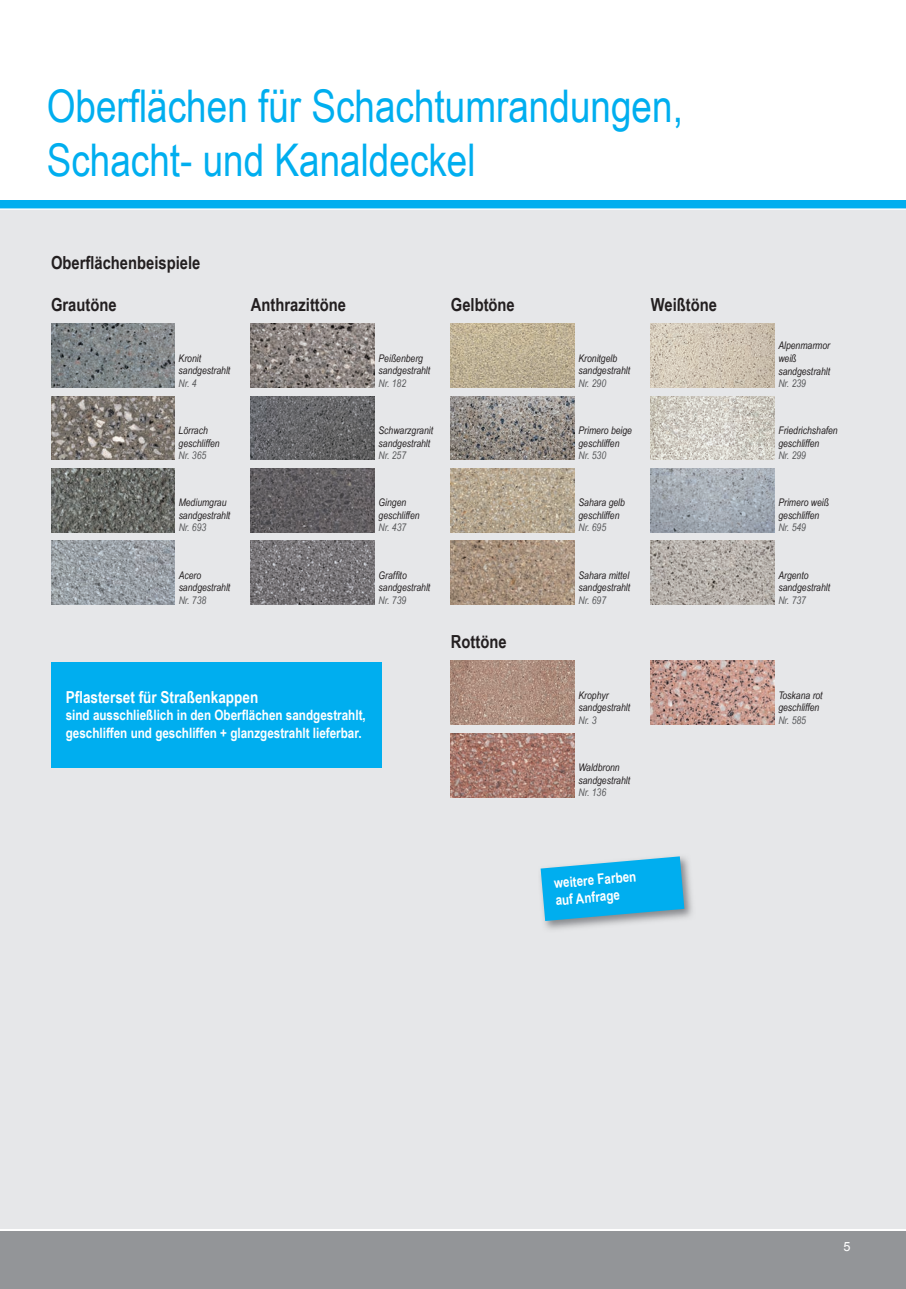
<style>
.page{position:relative;width:906px;height:1289px;background:#fff}
.page>*{position:absolute;margin:0;border:0;box-sizing:border-box;transform-origin:0 0}
.t1{font:45px/54px "Arial Narrow";color:#00aeef}
.t2{font:700 18px "Arial Narrow";color:#231f20}
.t3{font:700 16.5px "Arial Narrow";color:#fff}
.t4{font:700 14.25px/17.1px "Arial Narrow";color:#fff}
.t5{font:12.75px "Arial";color:#fff}
.t6{font:italic 10.5px/12.6px "Arial Narrow";color:#231f20}
.t7{font:italic 10.5px "Arial Narrow";color:#57585a}
</style>
<div class="page">
<div style="left:0;top:206px;width:906px;height:1024px;background:#e6e7e9"></div>
<img style="left:51px;top:324px;width:123px;height:63px">
<img style="left:251px;top:324px;width:123px;height:63px">
<img style="left:451px;top:324px;width:123px;height:63px">
<img style="left:451px;top:661px;width:123px;height:63px">
<img style="left:651px;top:324px;width:123px;height:63px">
<img style="left:651px;top:661px;width:123px;height:63px">
<img style="left:51px;top:396px;width:123px;height:64px">
<img style="left:251px;top:396px;width:123px;height:64px">
<img style="left:451px;top:396px;width:123px;height:64px">
<img style="left:451px;top:733px;width:123px;height:64px">
<img style="left:651px;top:396px;width:123px;height:64px">
<img style="left:51px;top:468px;width:123px;height:64px">
<img style="left:251px;top:468px;width:123px;height:64px">
<img style="left:451px;top:468px;width:123px;height:64px">
<img style="left:651px;top:468px;width:123px;height:64px">
<img style="left:51px;top:540px;width:123px;height:64px">
<img style="left:251px;top:540px;width:123px;height:64px">
<img style="left:451px;top:540px;width:123px;height:64px">
<img style="left:651px;top:540px;width:123px;height:64px">
<div style="left:51px;top:662px;width:330px;height:105px;background:#00aeef"></div>
<div style="left:0;top:1230px;width:906px;height:58px;background:#939598"></div>
<hr style="left:0;top:1229px;width:906px;height:1px;background:#fff">
<div style="left:0;top:200px;width:906px;height:9px;background:#00aeef"></div>
<hr style="left:0;top:208px;width:906px;height:2px;background:#fff">
<img style="left:544px;top:858px;width:148px;height:72px">
<svg style="left:540px;top:856px;width:144px;height:65px;background:#2bb4e7"></svg>
<h1 class="t1" style="left:47px;top:78px;width:637px">Oberflächen für Schachtumrandungen,<br>Schacht- und Kanaldeckel</h1>
<h2 class="t2" style="left:51px;top:249px;width:151px">Oberflächenbeispiele</h2>
<h2 class="t2" style="left:51px;top:291px;width:67px">Grautöne</h2>
<h2 class="t2" style="left:251px;top:291px;width:97px">Anthrazittöne</h2>
<h2 class="t2" style="left:651px;top:291px;width:68px">Weißtöne</h2>
<h2 class="t2" style="left:451px;top:291px;width:65px">Gelbtöne</h2>
<p class="t6" style="left:179px;top:351px;width:53px">Kronit sandgestrahlt</p>
<p class="t7" style="left:179px;top:376px;width:20px">Nr. 4</p>
<p class="t6" style="left:378px;top:351px;width:53px">Peißenberg sandgestrahlt</p>
<p class="t7" style="left:378px;top:376px;width:29px">Nr. 182</p>
<p class="t6" style="left:578px;top:351px;width:53px">Kronitgelb sandgestrahlt</p>
<p class="t7" style="left:578px;top:376px;width:29px">Nr. 290</p>
<p class="t6" style="left:179px;top:424px;width:42px">Lörrach geschliffen</p>
<p class="t7" style="left:179px;top:448px;width:29px">Nr. 365</p>
<p class="t6" style="left:378px;top:424px;width:56px">Schwarzgranit sandgestrahlt</p>
<p class="t7" style="left:378px;top:448px;width:29px">Nr. 257</p>
<p class="t6" style="left:578px;top:424px;width:55px">Primero beige geschliffen</p>
<p class="t7" style="left:578px;top:448px;width:29px">Nr. 530</p>
<p class="t6" style="left:179px;top:496px;width:53px">Mediumgrau sandgestrahlt</p>
<p class="t7" style="left:179px;top:520px;width:29px">Nr. 693</p>
<p class="t6" style="left:378px;top:496px;width:42px">Gingen geschliffen</p>
<p class="t7" style="left:378px;top:520px;width:29px">Nr. 437</p>
<p class="t6" style="left:578px;top:496px;width:48px">Sahara gelb geschliffen</p>
<p class="t7" style="left:578px;top:520px;width:29px">Nr. 695</p>
<p class="t6" style="left:179px;top:568px;width:53px">Acero sandgestrahlt</p>
<p class="t7" style="left:179px;top:592px;width:29px">Nr. 738</p>
<p class="t6" style="left:378px;top:568px;width:53px">Graffito sandgestrahlt</p>
<p class="t7" style="left:378px;top:592px;width:29px">Nr. 739</p>
<p class="t6" style="left:578px;top:568px;width:53px">Sahara mittel sandgestrahlt</p>
<p class="t7" style="left:578px;top:592px;width:29px">Nr. 697</p>
<h2 class="t2" style="left:451px;top:628px;width:57px">Rottöne</h2>
<h3 class="t3" style="left:66px;top:685px;width:194px">Pflasterset für Straßenkappen</h3>
<h3 class="t4" style="left:66px;top:706px;width:302px">sind ausschließlich in den Oberflächen sandgestrahlt, geschliffen und geschliffen + glanzgestrahlt lieferbar.</h3>
<p class="t6" style="left:578px;top:688px;width:53px">Krophyr sandgestrahlt</p>
<p class="t7" style="left:578px;top:713px;width:20px">Nr. 3</p>
<p class="t6" style="left:578px;top:760px;width:53px">Waldbronn sandgestrahlt</p>
<p class="t7" style="left:578px;top:785px;width:29px">Nr. 136</p>
<h3 class="t4" style="left:553px;top:874px;width:84px;rotate:-5deg">weitere Farben auf Anfrage</h3>
<p class="t6" style="left:778px;top:339px;width:53px">Alpenmarmor weiß sandgestrahlt</p>
<p class="t7" style="left:778px;top:376px;width:29px">Nr. 239</p>
<p class="t6" style="left:778px;top:424px;width:61px">Friedrichshafen geschliffen</p>
<p class="t7" style="left:778px;top:448px;width:29px">Nr. 299</p>
<p class="t6" style="left:778px;top:496px;width:52px">Primero weiß geschliffen</p>
<p class="t7" style="left:778px;top:520px;width:29px">Nr. 549</p>
<p class="t6" style="left:778px;top:568px;width:53px">Argento sandgestrahlt</p>
<p class="t7" style="left:778px;top:592px;width:29px">Nr. 737</p>
<p class="t6" style="left:778px;top:688px;width:46px">Toskana rot geschliffen</p>
<p class="t7" style="left:778px;top:713px;width:29px">Nr. 585</p>
<p class="t5" style="left:843px;top:1238px;width:9px">5</p>
</div>
